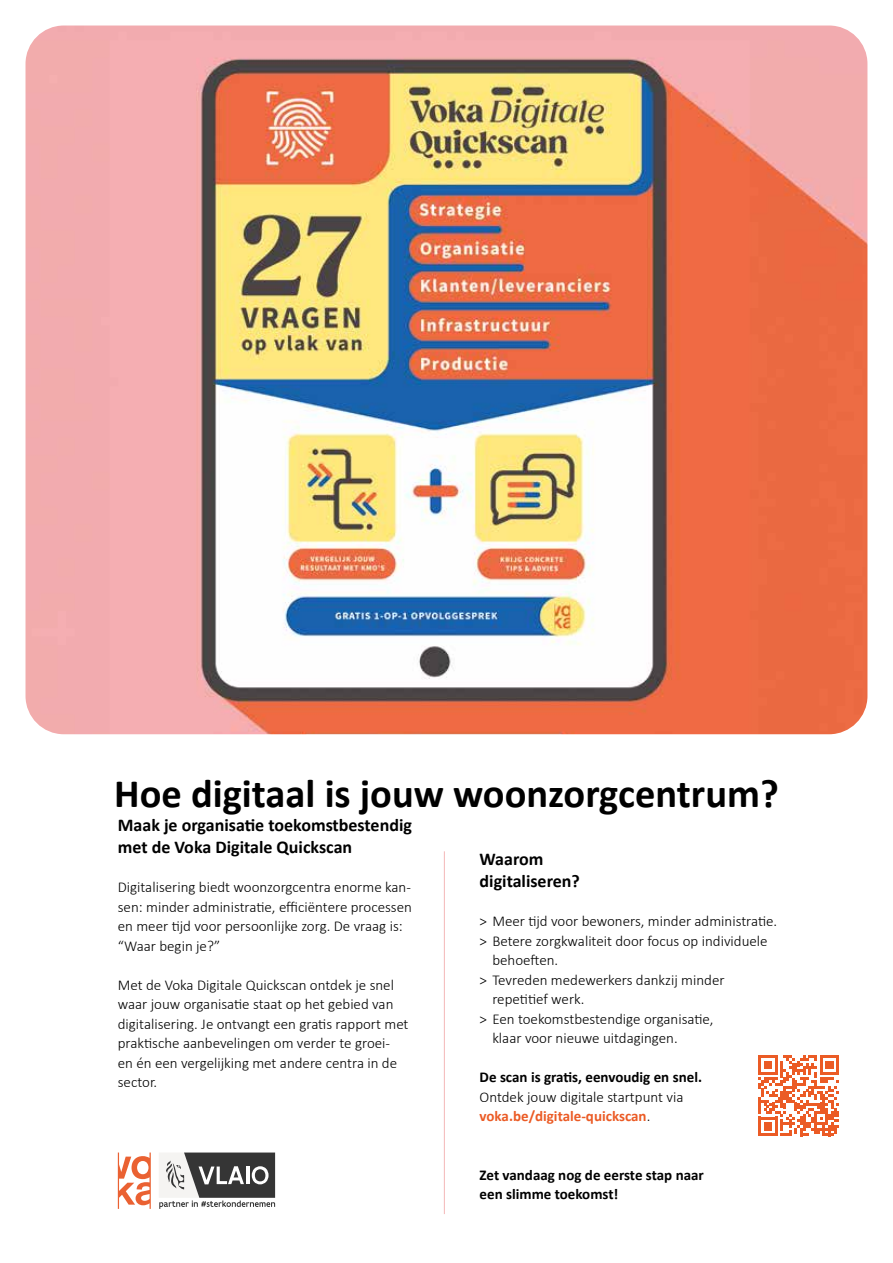
<style>
.page{position:relative;width:893px;height:1263px;background:#fff}
.page>*{position:absolute;margin:0;border:0;box-sizing:border-box;transform-origin:0 0}
.t1{font:700 40.5px "Calibri";color:#000}
.t2{font:700 18px/22.5px "Calibri";color:#000}
.t3{font:300 15px/19.5px "Calibri";color:#000}
.t4{font:700 15px/19.5px "Calibri";color:#000}
.s1{font-weight:700;color:#eb5b25}
</style>
<div class="page">
<img style="left:26px;top:26px;width:841px;height:708px">
<hr style="left:444px;top:851px;width:1px;height:363px;background:#f4b8b8">
<svg style="left:159px;top:1152px;width:116px;height:57px"></svg>
<svg style="left:118px;top:1152px;width:33px;height:57px"></svg>
<svg style="left:758px;top:1055px;width:81px;height:81px"></svg>
<h1 class="t1" style="left:114px;top:765px;width:666px">Hoe digitaal is jouw woonzorgcentrum?</h1>
<p class="t2" style="left:118px;top:813px;width:296px">Maak je organisatie toekomstbestendig met de Voka Digitale Quickscan</p>
<p class="t3" style="left:118px;top:877px;width:296px">Digitalisering biedt woonzorgcentra enorme kan&shy;sen: minder administratie, efficiëntere processen en meer tijd voor persoonlijke zorg. De vraag is: “Waar begin je?”</p>
<p class="t3" style="left:118px;top:974px;width:292px">Met de Voka Digitale Quickscan ontdek je snel waar jouw organisatie staat op het gebied van digitalisering. Je ontvangt een gratis rapport met praktische aanbevelingen om verder te groei&shy;en én een vergelijking met andere centra in de sector.</p>
<p class="t2" style="left:480px;top:847px;width:102px">Waarom digitaliseren?</p>
<p class="t3" style="left:480px;top:911px;width:299px">&gt; Meer tijd voor bewoners, minder administratie.</p>
<p class="t3" style="left:480px;top:930px;width:290px">&gt; Betere zorgkwaliteit door focus op individuele</p>
<p class="t3" style="left:492px;top:950px;width:67px">behoeften.</p>
<p class="t3" style="left:480px;top:969px;width:246px">&gt; Tevreden medewerkers dankzij minder</p>
<p class="t3" style="left:492px;top:989px;width:94px">repetitief werk.</p>
<p class="t3" style="left:480px;top:1008px;width:235px">&gt; Een toekomstbestendige organisatie,</p>
<p class="t3" style="left:492px;top:1028px;width:187px">klaar voor nieuwe uitdagingen.</p>
<p class="t4" style="left:480px;top:1067px;width:224px">De scan is gratis, eenvoudig en snel.</p>
<p class="t3" style="left:480px;top:1086px;width:205px">Ontdek jouw digitale startpunt via <span class="s1">voka.be/digitale-quickscan</span>.</p>
<p class="t4" style="left:480px;top:1164px;width:226px">Zet vandaag nog de eerste stap naar een slimme toekomst!</p>
</div>
